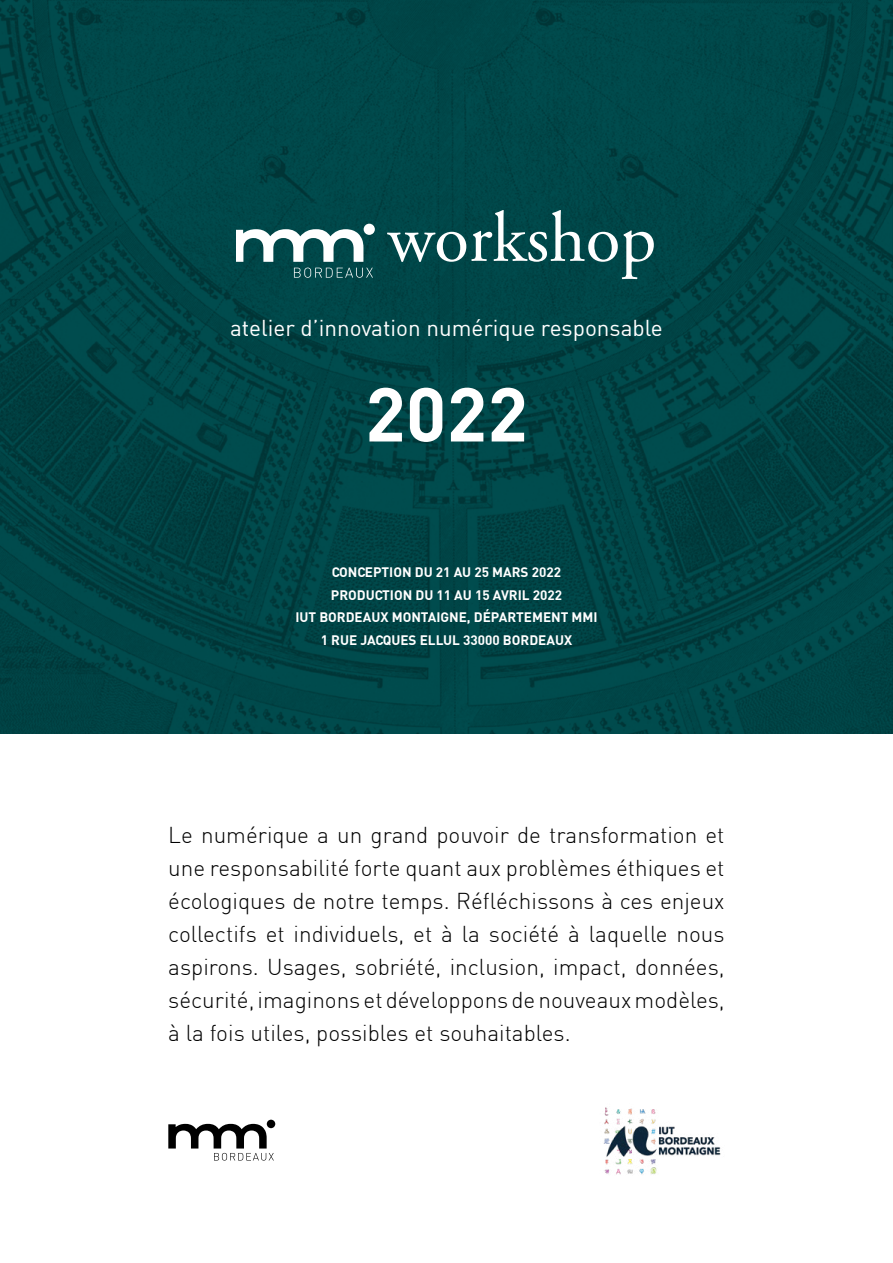
<style>
.page{position:relative;width:893px;height:1263px;background:#fff}
.page>*{position:absolute;margin:0;border:0;box-sizing:border-box;transform-origin:0 0}
.t1{font:700 75px "DIN";color:#fff}
.t2{font:71.1px "Adobe Garamond Pro";color:#fff}
.t3{font:300 22.5px/33px "DIN";color:#000;text-align:justify}
.t4{font:22.5px "DIN";color:#fff}
.t5{font:700 13.5px/22.5px "DIN";color:#fff;text-align:center}
</style>
<div class="page">
<img style="left:0;top:0;width:893px;height:733px">
<svg style="left:237px;top:229px;width:126px;height:33px"></svg>
<div style="left:364px;top:224px;width:11px;height:11px;background:#fff;border-radius:50%"></div>
<svg style="left:294px;top:268px;width:79px;height:10px"></svg>
<img style="left:603px;top:1107px;width:118px;height:68px">
<div style="left:267px;top:1120px;width:8px;height:8px;background:#000;border-radius:50%"></div>
<svg style="left:168px;top:1124px;width:106px;height:36px"></svg>
<h2 class="t2" style="left:387px;top:196px;width:270px">workshop</h2>
<p class="t4" style="left:230px;top:314px;width:434px">atelier d’innovation numérique responsable</p>
<h1 class="t1" style="left:365px;top:365px;width:164px">2022</h1>
<p class="t5" style="left:295px;top:560px;width:304px">CONCEPTION DU 21 AU 25 MARS 2022<br>PRODUCTION DU 11 AU 15 AVRIL 2022<br>IUT BORDEAUX MONTAIGNE, DÉPARTEMENT MMI 1 RUE JACQUES ELLUL 33000 BORDEAUX</p>
<p class="t3" style="left:168px;top:818px;width:558px">Le numérique a un grand pouvoir de transformation et une responsabilité forte quant aux problèmes éthiques et écologiques de notre temps. Réfléchissons à ces enjeux collectifs et individuels, et à la société à laquelle nous aspirons. Usages, sobriété, inclusion, impact, données, sécurité, imaginons et développons de nouveaux modèles, à la fois utiles, possibles et souhaitables.</p>
</div>
